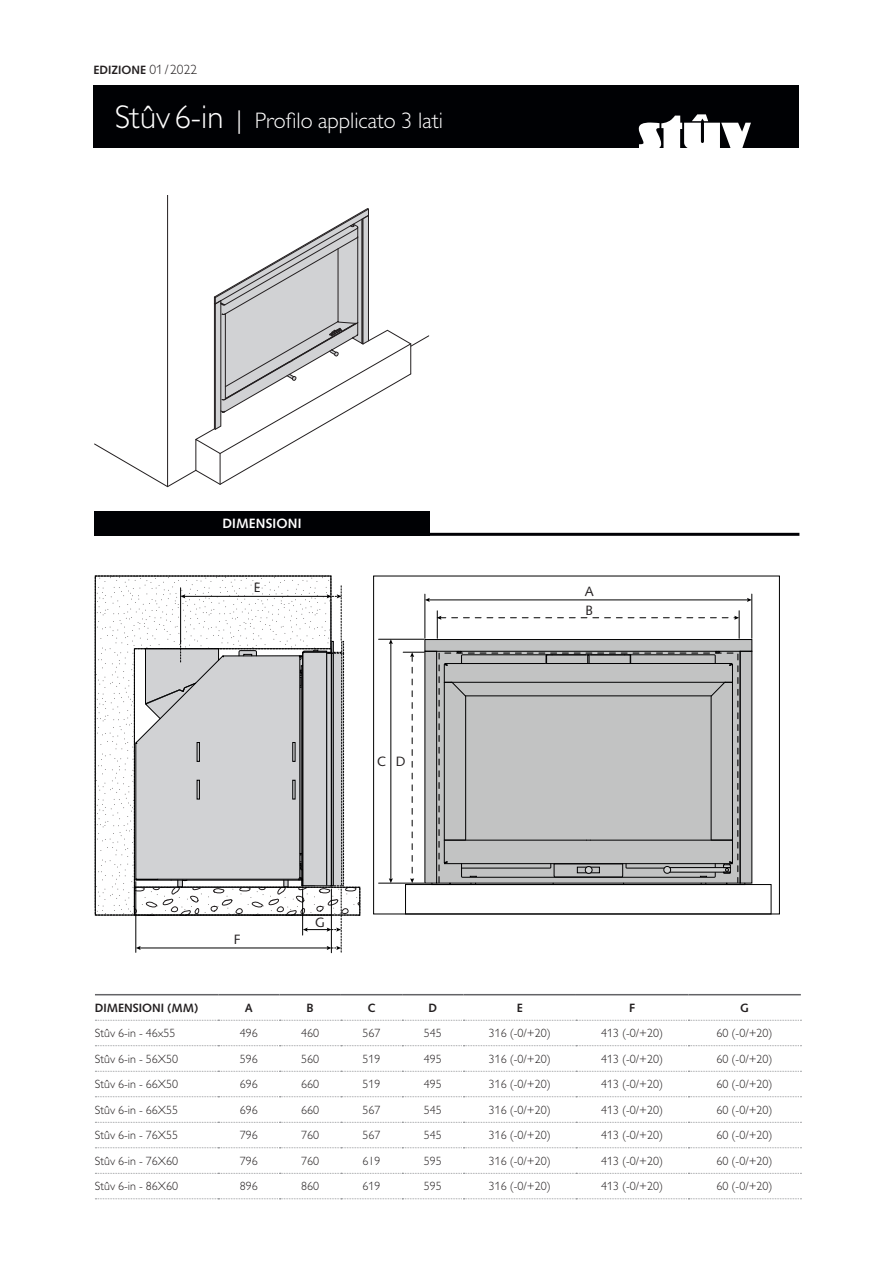
<style>
.page{position:relative;width:893px;height:1263px;background:#fff}
.page>*{position:absolute;margin:0;border:0;box-sizing:border-box;transform-origin:0 0}
.t1{font:300 22.5px "Gill Sans MT Pro";color:#fff}
.t2{font:700 13.5px "Syntax LT Std";letter-spacing:.01em;color:#fff}
.t3{font:13.5px "Syntax LT Std";color:#231f20}
.t4{font:300 12px "Gill Sans MT Pro";color:#231f20}
.t5{font:700 12px "Syntax LT Std";color:#231f20}
.s1{font-family:"Gill Sans MT Pro";font-weight:300;font-size:13.5px}
.s2{font-size:33px}
.s3{font-size:25.5px}
</style>
<div class="page">
<div style="left:94px;top:85px;width:705px;height:63px;background:#000104"></div>
<svg style="left:639px;top:114px;width:112px;height:34px"></svg>
<svg style="left:344px;top:889px;width:14px;height:24px"></svg>
<div style="left:425px;top:639px;width:327px;height:244px;background:#c2c3c3"></div>
<svg style="left:95px;top:575px;width:237px;height:341px"></svg>
<div style="left:424px;top:651px;width:13px;height:232px;border:1px solid #000001"></div>
<div style="left:424px;top:639px;width:328px;height:13px;border:1px solid #000001"></div>
<hr style="left:740px;top:651px;width:1px;height:232px;background:#000001">
<div style="left:432px;top:883px;width:313px;height:2px;border:1px solid #000001"></div>
<div style="left:405px;top:884px;width:366px;height:30px;border:1px solid #000001"></div>
<hr style="left:379px;top:639px;width:45px;height:1px;background:#000001">
<hr style="left:379px;top:883px;width:45px;height:1px;background:#000001">
<hr style="left:425px;top:594px;width:1px;height:44px;background:#000001">
<hr style="left:752px;top:594px;width:1px;height:44px;background:#000001">
<hr style="left:428px;top:600px;width:320px;height:1px;background:#000001">
<svg style="left:425px;top:598px;width:5px;height:4px"></svg>
<svg style="left:747px;top:598px;width:5px;height:4px"></svg>
<svg style="left:437px;top:611px;width:303px;height:27px"></svg>
<hr style="left:391px;top:642px;width:1px;height:238px;background:#000001">
<svg style="left:389px;top:639px;width:4px;height:5px"></svg>
<svg style="left:389px;top:878px;width:4px;height:5px"></svg>
<svg style="left:403px;top:652px;width:21px;height:231px"></svg>
<svg style="left:135px;top:586px;width:209px;height:367px"></svg>
<svg style="left:443px;top:651px;width:290px;height:233px"></svg>
<hr style="left:167px;top:196px;width:1px;height:291px;background:#231f20">
<svg style="left:94px;top:208px;width:335px;height:279px"></svg>
<hr style="left:326px;top:533px;width:473px;height:3px;background:#000104">
<div style="left:94px;top:511px;width:335px;height:25px;background:#000104"></div>
<hr style="left:95px;top:994px;width:123px;height:1px;background:#636366">
<hr style="left:218px;top:994px;width:62px;height:1px;background:#636366">
<hr style="left:280px;top:994px;width:61px;height:1px;background:#636366">
<hr style="left:341px;top:994px;width:61px;height:1px;background:#636366">
<hr style="left:402px;top:994px;width:61px;height:1px;background:#636366">
<hr style="left:463px;top:994px;width:113px;height:1px;background:#636366">
<hr style="left:576px;top:994px;width:112px;height:1px;background:#636366">
<hr style="left:688px;top:994px;width:113px;height:1px;background:#636366">
<svg style="left:95px;top:1020px;width:706px;height:1px"></svg>
<svg style="left:95px;top:1045px;width:706px;height:1px"></svg>
<svg style="left:95px;top:1071px;width:706px;height:1px"></svg>
<svg style="left:95px;top:1096px;width:706px;height:1px"></svg>
<svg style="left:95px;top:1122px;width:706px;height:1px"></svg>
<svg style="left:95px;top:1147px;width:706px;height:1px"></svg>
<svg style="left:95px;top:1173px;width:706px;height:1px"></svg>
<svg style="left:95px;top:1198px;width:706px;height:1px"></svg>
<p class="t5" style="left:94px;top:63px;width:105px">EDIZIONE <span class="s1">01/ 2022</span></p>
<h1 class="t1" style="left:115px;top:107px;width:330px"><span class="s2">Stûv 6-in</span> <span class="s3">|</span> Profilo applicato 3 lati</h1>
<p class="t2" style="left:222px;top:516px;width:81px">DIMENSIONI</p>
<p class="t3" style="left:254px;top:579px;width:8px">E</p>
<p class="t3" style="left:585px;top:583px;width:11px">A</p>
<p class="t3" style="left:234px;top:931px;width:8px">F</p>
<p class="t3" style="left:377px;top:754px;width:30px">C D</p>
<p class="t3" style="left:315px;top:914px;width:11px">G</p>
<p class="t3" style="left:585px;top:602px;width:9px">B</p>
<p class="t5" style="left:95px;top:1001px;width:105px">DIMENSIONI (MM)</p>
<p class="t5" style="left:245px;top:1001px;width:10px">A</p>
<p class="t5" style="left:307px;top:1001px;width:9px">B</p>
<p class="t5" style="left:368px;top:1001px;width:10px">C</p>
<p class="t5" style="left:428px;top:1001px;width:10px">D</p>
<p class="t5" style="left:517px;top:1001px;width:7px">E</p>
<p class="t5" style="left:629px;top:1001px;width:7px">F</p>
<p class="t5" style="left:740px;top:1001px;width:10px">G</p>
<p class="t4" style="left:95px;top:1026px;width:82px">Stûv 6-in - 46x55</p>
<p class="t4" style="left:240px;top:1026px;width:19px">496</p>
<p class="t4" style="left:301px;top:1026px;width:19px">460</p>
<p class="t4" style="left:363px;top:1026px;width:19px">567</p>
<p class="t4" style="left:424px;top:1026px;width:19px">545</p>
<p class="t4" style="left:489px;top:1026px;width:64px">316 (-0/+20)</p>
<p class="t4" style="left:601px;top:1026px;width:64px">413 (-0/+20)</p>
<p class="t4" style="left:717px;top:1026px;width:58px">60 (-0/+20)</p>
<p class="t4" style="left:95px;top:1051px;width:85px">Stûv 6-in - 56X50</p>
<p class="t4" style="left:240px;top:1051px;width:19px">596</p>
<p class="t4" style="left:301px;top:1051px;width:19px">560</p>
<p class="t4" style="left:363px;top:1051px;width:19px">519</p>
<p class="t4" style="left:424px;top:1051px;width:19px">495</p>
<p class="t4" style="left:489px;top:1051px;width:64px">316 (-0/+20)</p>
<p class="t4" style="left:601px;top:1051px;width:64px">413 (-0/+20)</p>
<p class="t4" style="left:717px;top:1051px;width:58px">60 (-0/+20)</p>
<p class="t4" style="left:95px;top:1077px;width:85px">Stûv 6-in - 66X50</p>
<p class="t4" style="left:240px;top:1077px;width:19px">696</p>
<p class="t4" style="left:301px;top:1077px;width:19px">660</p>
<p class="t4" style="left:363px;top:1077px;width:19px">519</p>
<p class="t4" style="left:424px;top:1077px;width:19px">495</p>
<p class="t4" style="left:489px;top:1077px;width:64px">316 (-0/+20)</p>
<p class="t4" style="left:601px;top:1077px;width:64px">413 (-0/+20)</p>
<p class="t4" style="left:717px;top:1077px;width:58px">60 (-0/+20)</p>
<p class="t4" style="left:95px;top:1102px;width:85px">Stûv 6-in - 66X55</p>
<p class="t4" style="left:240px;top:1102px;width:19px">696</p>
<p class="t4" style="left:301px;top:1102px;width:19px">660</p>
<p class="t4" style="left:363px;top:1102px;width:19px">567</p>
<p class="t4" style="left:424px;top:1102px;width:19px">545</p>
<p class="t4" style="left:489px;top:1102px;width:64px">316 (-0/+20)</p>
<p class="t4" style="left:601px;top:1102px;width:64px">413 (-0/+20)</p>
<p class="t4" style="left:717px;top:1102px;width:58px">60 (-0/+20)</p>
<p class="t4" style="left:95px;top:1128px;width:85px">Stûv 6-in - 76X55</p>
<p class="t4" style="left:240px;top:1128px;width:19px">796</p>
<p class="t4" style="left:301px;top:1128px;width:19px">760</p>
<p class="t4" style="left:363px;top:1128px;width:19px">567</p>
<p class="t4" style="left:424px;top:1128px;width:19px">545</p>
<p class="t4" style="left:489px;top:1128px;width:64px">316 (-0/+20)</p>
<p class="t4" style="left:601px;top:1128px;width:64px">413 (-0/+20)</p>
<p class="t4" style="left:717px;top:1128px;width:58px">60 (-0/+20)</p>
<p class="t4" style="left:95px;top:1153px;width:85px">Stûv 6-in - 76X60</p>
<p class="t4" style="left:240px;top:1153px;width:19px">796</p>
<p class="t4" style="left:301px;top:1153px;width:19px">760</p>
<p class="t4" style="left:363px;top:1153px;width:19px">619</p>
<p class="t4" style="left:424px;top:1153px;width:19px">595</p>
<p class="t4" style="left:489px;top:1153px;width:64px">316 (-0/+20)</p>
<p class="t4" style="left:601px;top:1153px;width:64px">413 (-0/+20)</p>
<p class="t4" style="left:717px;top:1153px;width:58px">60 (-0/+20)</p>
<p class="t4" style="left:95px;top:1179px;width:85px">Stûv 6-in - 86X60</p>
<p class="t4" style="left:240px;top:1179px;width:19px">896</p>
<p class="t4" style="left:301px;top:1179px;width:19px">860</p>
<p class="t4" style="left:363px;top:1179px;width:19px">619</p>
<p class="t4" style="left:424px;top:1179px;width:19px">595</p>
<p class="t4" style="left:489px;top:1179px;width:64px">316 (-0/+20)</p>
<p class="t4" style="left:601px;top:1179px;width:64px">413 (-0/+20)</p>
<p class="t4" style="left:717px;top:1179px;width:58px">60 (-0/+20)</p>
</div>
